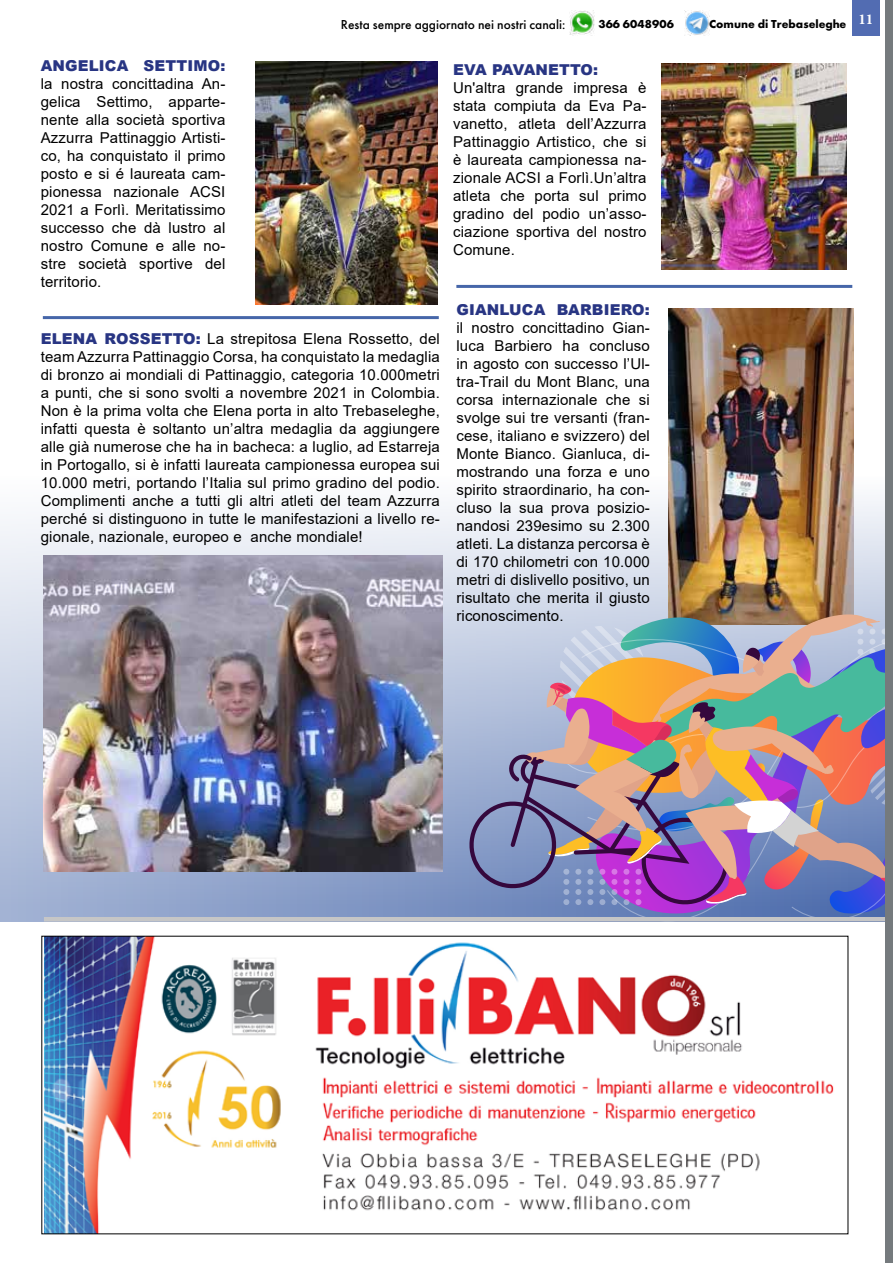
<style>
.page{position:relative;width:893px;height:1263px;background:#fff}
.page>*{position:absolute;margin:0;border:0;box-sizing:border-box;transform-origin:0 0}
.t1{font:15px/18px "Arial";letter-spacing:.01em;color:#000;text-align:justify}
.t2{font:900 15px "Arial";letter-spacing:.01em;color:#283583}
.t3{font:700 15px "Minion Pro";color:#fff}
.t4{font:500 13.5px "Futura PT";color:#000}
.t5{font:700 12px "Futura PT";color:#000}
.s1{font-weight:900;color:#283583}
</style>
<div class="page">
<svg style="left:0;top:476px;width:885px;height:445px"></svg>
<img style="left:45px;top:938px;width:789px;height:294px">
<img style="left:669px;top:309px;width:185px;height:305px">
<img style="left:256px;top:62px;width:181px;height:242px">
<img style="left:44px;top:556px;width:398px;height:316px">
<svg style="left:467px;top:614px;width:418px;height:303px;background:#a393a8"></svg>
<hr style="left:43px;top:316px;width:396px;height:3px;background:#4666a9">
<hr style="left:456px;top:285px;width:396px;height:3px;background:#4666a9">
<img style="left:662px;top:64px;width:185px;height:206px">
<div style="left:852px;top:0;width:27px;height:36px;background:#526cb2"></div>
<hr style="left:44px;top:917px;width:849px;height:4px;background:#c6c6c6">
<div style="left:885px;top:0;width:8px;height:1263px;background:#757a7d"></div>
<img style="left:685px;top:11px;width:24px;height:24px">
<img style="left:570px;top:11px;width:24px;height:24px">
<p class="t2" style="left:41px;top:54px;width:186px">ANGELICA SETTIMO:</p>
<p class="t1" style="left:41px;top:74px;width:186px">la nostra concittadina An&shy;gelica Settimo, apparte&shy;nente alla società sportiva Azzurra Pattinaggio Artisti&shy;co, ha conquistato il primo posto e si é laureata cam&shy;pionessa nazionale ACSI 2021 a Forlì. Meritatissimo successo che dà lustro al nostro Comune e alle no&shy;stre società sportive del territorio.</p>
<p class="t4" style="left:341px;top:17px;width:226px">Resta sempre aggiornato nei nostri canali:</p>
<p class="t5" style="left:598px;top:16px;width:77px">366 6048906</p>
<p class="t5" style="left:709px;top:16px;width:139px">Comune di Trebaseleghe</p>
<p class="t2" style="left:453px;top:58px;width:147px">EVA PAVANETTO:</p>
<p class="t1" style="left:453px;top:78px;width:195px">Un'altra grande impresa è stata compiuta da Eva Pa&shy;vanetto, atleta dell’Azzurra Pattinaggio Artistico, che si è laureata campionessa na&shy;zionale ACSI a Forlì.Un’altra atleta che porta sul primo gradino del podio un’asso&shy;ciazione sportiva del nostro Comune.</p>
<p class="t1" style="left:41px;top:330px;width:401px"><span class="s1">ELENA ROSSETTO:</span> La strepitosa Elena Rossetto, del team Azzurra Pattinaggio Corsa, ha conquistato la medaglia di bronzo ai mondiali di Pattinaggio, categoria 10.000metri a punti, che si sono svolti a novembre 2021 in Colombia.<br>Non è la prima volta che Elena porta in alto Trebaseleghe, infatti questa è soltanto un’altra medaglia da aggiungere alle già numerose che ha in bacheca: a luglio, ad Estarreja in Portogallo, si è infatti laureata campionessa europea sui 10.000 metri, portando l’Italia sul primo gradino del podio.<br>Complimenti anche a tutti gli altri atleti del team Azzurra perché si distinguono in tutte le manifestazioni a livello re&shy;gionale, nazionale, europeo e anche mondiale!</p>
<p class="t2" style="left:456px;top:299px;width:195px">GIANLUCA BARBIERO:</p>
<p class="t1" style="left:456px;top:319px;width:195px">il nostro concittadino Gian&shy;luca Barbiero ha concluso in agosto con successo l’Ul&shy;tra-Trail du Mont Blanc, una corsa internazionale che si svolge sui tre versanti (fran&shy;cese, italiano e svizzero) del Monte Bianco. Gianluca, di&shy;mostrando una forza e uno spirito straordinario, ha con&shy;cluso la sua prova posizio&shy;nandosi 239esimo su 2.300 atleti. La distanza percorsa è di 170 chilometri con 10.000 metri di dislivello positivo, un risultato che merita il giusto riconoscimento.</p>
<p class="t3" style="left:858px;top:8px;width:16px">11</p>
</div>
